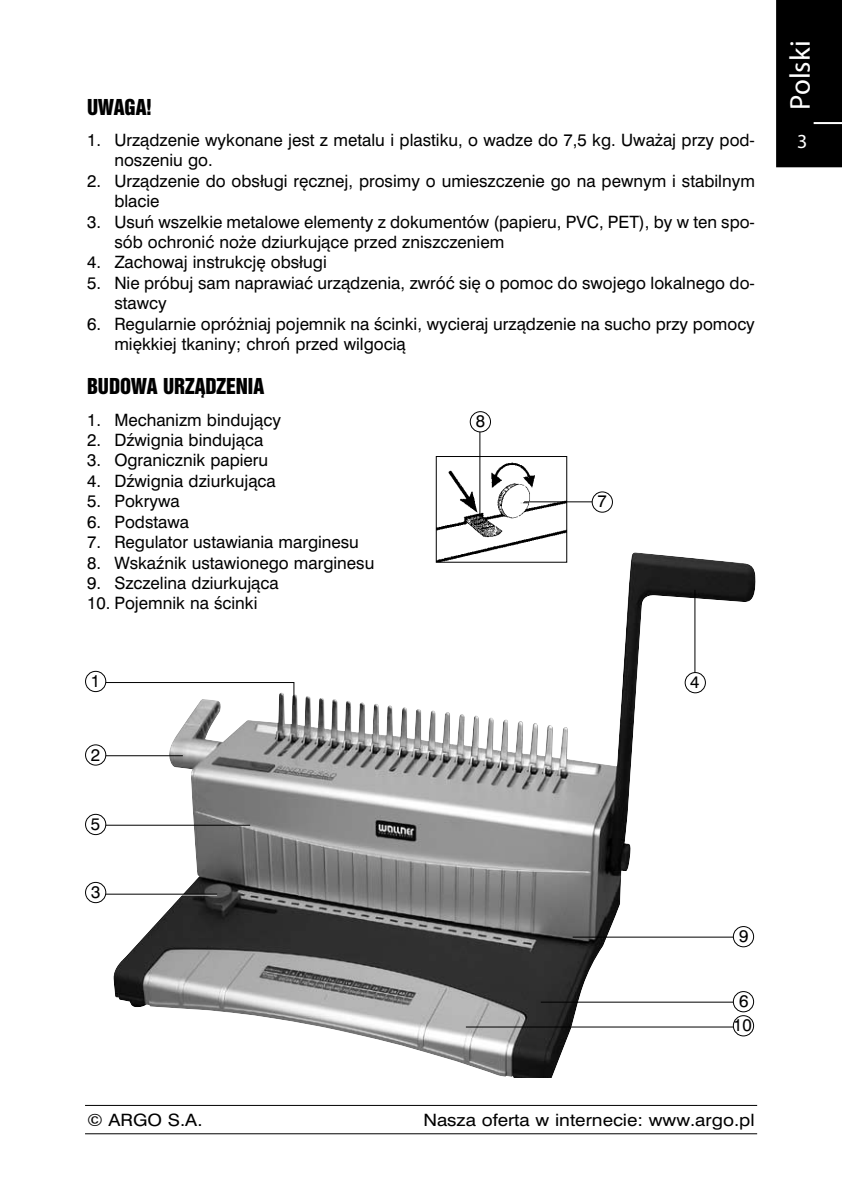
<style>
.page{position:relative;width:842px;height:1191px;background:#fff}
.page>*{position:absolute;margin:0;border:0;box-sizing:border-box;transform-origin:0 0}
.t1{font:28.8px "Myriad Pro";color:#fff}
.t2{font:20px "Szwajcar Inserat EE";color:#000}
.t3{font:20px "Myriad Pro";color:#fff}
.t4{font:17px/20.4px "Szwajcar EE";color:#000}
.t5{font:17px "Szwajcar EE";color:#000;scale:1.11 1}
</style>
<div class="page">
<hr style="left:85px;top:1105px;width:672px;height:1px;background:#000">
<hr style="left:85px;top:1133px;width:672px;height:1px;background:#000">
<div style="left:776px;top:0;width:66px;height:167px;background:#000"></div>
<hr style="left:814px;top:122px;width:28px;height:2px;background:#fff">
<img style="left:113px;top:552px;width:643px;height:525px">
<hr style="left:466px;top:1026px;width:277px;height:1px;background:#000">
<svg style="left:293px;top:683px;width:1px;height:22px"></svg>
<div style="left:733px;top:1015px;width:21px;height:21px;background:#fff;border-radius:50%"></div>
<div style="left:733px;top:1015px;width:21px;height:21px;border:1px solid #000;border-radius:50%"></div>
<hr style="left:573px;top:936px;width:173px;height:1px;background:#000">
<div style="left:733px;top:926px;width:21px;height:20px;background:#fff;border-radius:50%"></div>
<div style="left:733px;top:926px;width:21px;height:21px;border:1px solid #000;border-radius:50%"></div>
<hr style="left:105px;top:682px;width:189px;height:1px;background:#000">
<div style="left:85px;top:671px;width:21px;height:21px;border:1px solid #000;border-radius:50%"></div>
<hr style="left:109px;top:894px;width:108px;height:1px;background:#fff">
<hr style="left:101px;top:755px;width:82px;height:1px;background:#000">
<hr style="left:102px;top:893px;width:115px;height:1px;background:#000">
<hr style="left:694px;top:590px;width:1px;height:96px;background:#000">
<div style="left:685px;top:672px;width:20px;height:21px;background:#fff;border-radius:50%"></div>
<div style="left:685px;top:672px;width:21px;height:21px;border:1px solid #000;border-radius:50%"></div>
<div style="left:86px;top:882px;width:20px;height:20px;background:#fff;border-radius:50%"></div>
<div style="left:85px;top:882px;width:21px;height:21px;border:1px solid #000;border-radius:50%"></div>
<div style="left:86px;top:745px;width:20px;height:20px;background:#fff;border-radius:50%"></div>
<div style="left:85px;top:744px;width:21px;height:21px;border:1px solid #000;border-radius:50%"></div>
<hr style="left:541px;top:1001px;width:205px;height:1px;background:#000">
<div style="left:733px;top:991px;width:21px;height:20px;background:#fff;border-radius:50%"></div>
<div style="left:733px;top:991px;width:21px;height:21px;border:1px solid #000;border-radius:50%"></div>
<hr style="left:101px;top:824px;width:149px;height:1px;background:#000">
<div style="left:86px;top:814px;width:20px;height:20px;background:#fff;border-radius:50%"></div>
<div style="left:85px;top:814px;width:21px;height:21px;border:1px solid #000;border-radius:50%"></div>
<img style="left:438px;top:458px;width:127px;height:102px">
<div style="left:436px;top:456px;width:131px;height:106px;border:1px solid #000"></div>
<hr style="left:479px;top:420px;width:1px;height:97px;background:#000">
<hr style="left:524px;top:501px;width:74px;height:1px;background:#000">
<div style="left:592px;top:492px;width:20px;height:20px;background:#fff;border-radius:50%"></div>
<div style="left:592px;top:491px;width:21px;height:21px;border:1px solid #000;border-radius:50%"></div>
<div style="left:470px;top:412px;width:20px;height:20px;background:#fff;border-radius:50%"></div>
<div style="left:470px;top:411px;width:21px;height:21px;border:1px solid #000;border-radius:50%"></div>
<p class="t2" style="left:87px;top:94px;width:66px">UWAGA!</p>
<p class="t4" style="left:114px;top:130px;width:642px;text-indent:-27px">1. Urządzenie wykonane jest z metalu i plastiku, o wadze do 7,5 kg. Uważaj przy pod&shy;noszeniu go.</p>
<p class="t4" style="left:114px;top:170px;width:642px;text-indent:-27px">2. Urządzenie do obsługi ręcznej, prosimy o umieszczenie go na pewnym i stabilnym blacie</p>
<p class="t4" style="left:114px;top:211px;width:642px;text-indent:-27px">3. Usuń wszelkie metalowe elementy z dokumentów (papieru, PVC, PET), by w ten spo&shy;sób ochronić noże dziurkujące przed zniszczeniem</p>
<p class="t4" style="left:87px;top:252px;width:241px">4. Zachowaj instrukcję obsługi</p>
<p class="t4" style="left:114px;top:272px;width:642px;text-indent:-27px">5. Nie próbuj sam naprawiać urządzenia, zwróć się o pomoc do swojego lokalnego do&shy;stawcy</p>
<p class="t4" style="left:114px;top:313px;width:642px;text-indent:-27px">6. Regularnie opróżniaj pojemnik na ścinki, wycieraj urządzenie na sucho przy pomocy miękkiej tkaniny; chroń przed wilgocią</p>
<p class="t2" style="left:87px;top:373px;width:179px">BUDOWA URZĄDZENIA</p>
<p class="t4" style="left:87px;top:409px;width:195px">1. Mechanizm bindujący</p>
<p class="t4" style="left:87px;top:430px;width:178px">2. Dźwignia bindująca</p>
<p class="t4" style="left:87px;top:450px;width:183px">3. Ogranicznik papieru</p>
<p class="t4" style="left:87px;top:470px;width:190px">4. Dźwignia dziurkująca</p>
<p class="t4" style="left:87px;top:491px;width:94px">5. Pokrywa</p>
<p class="t4" style="left:87px;top:511px;width:104px">6. Podstawa</p>
<p class="t4" style="left:87px;top:532px;width:273px">7. Regulator ustawiania marginesu</p>
<p class="t4" style="left:87px;top:552px;width:289px">8. Wskaźnik ustawionego marginesu</p>
<p class="t4" style="left:87px;top:572px;width:193px">9. Szczelina dziurkująca</p>
<p class="t4" style="left:87px;top:593px;width:172px">10. Pojemnik na ścinki</p>
<p class="t4" style="left:476px;top:410px;width:11px">8</p>
<p class="t4" style="left:597px;top:490px;width:11px">7</p>
<p class="t4" style="left:91px;top:670px;width:11px">1</p>
<p class="t4" style="left:690px;top:671px;width:11px">4</p>
<p class="t4" style="left:91px;top:744px;width:11px">2</p>
<p class="t4" style="left:91px;top:813px;width:11px">5</p>
<p class="t4" style="left:91px;top:882px;width:11px">3</p>
<p class="t4" style="left:739px;top:925px;width:11px">9</p>
<p class="t4" style="left:739px;top:990px;width:11px">6</p>
<p class="t4" style="left:733px;top:1014px;width:20px">10</p>
<p class="t5" style="left:87px;top:1109px;width:106px">© ARGO S.A.</p>
<p class="t5" style="left:423px;top:1109px;width:300px">Nasza oferta w internecie: www.argo.pl</p>
<h1 class="t1" style="left:782px;top:110px;width:71px;rotate:-90deg">Polski</h1>
<p class="t3" style="left:797px;top:129px;width:12px">3</p>
</div>
